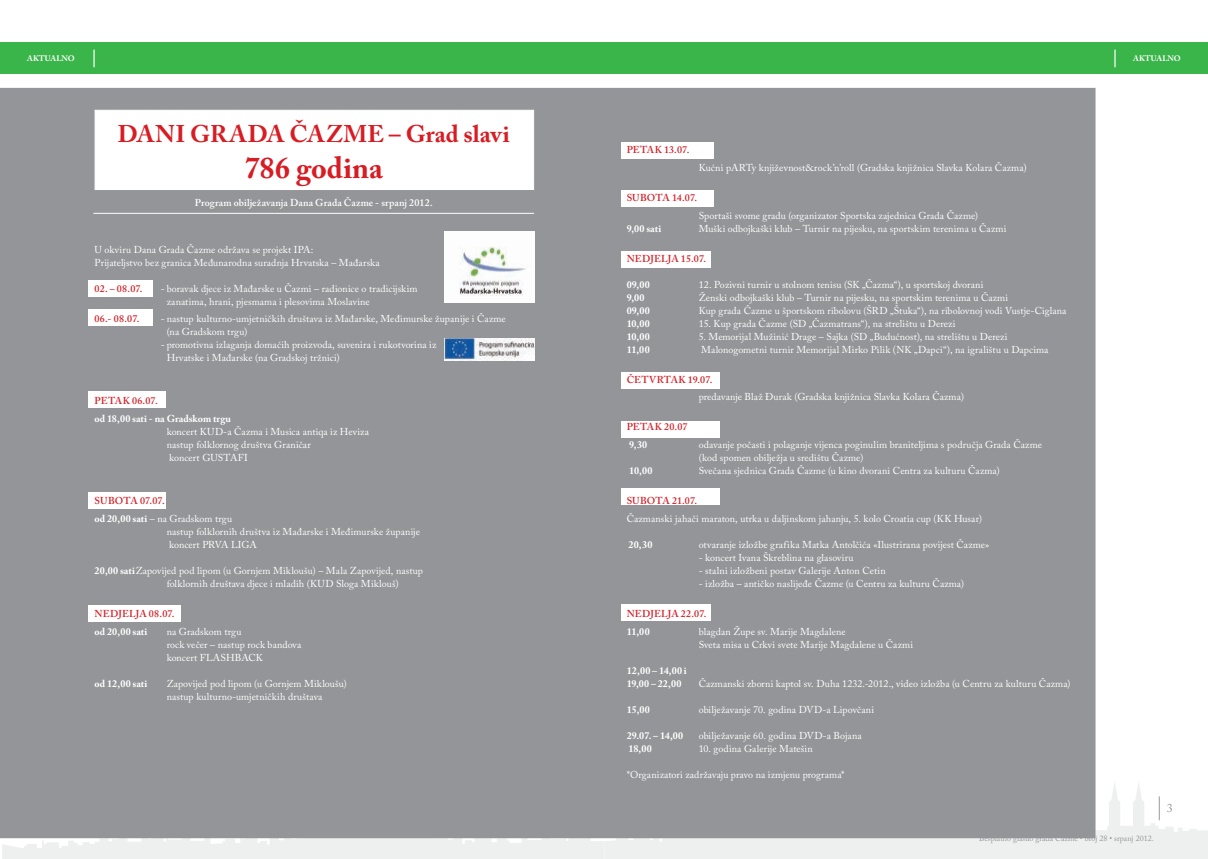
<style>
.page{position:relative;width:1208px;height:859px;background:#fff}
.page>*{position:absolute;margin:0;border:0;box-sizing:border-box;transform-origin:0 0}
.t1{font:700 30px "Adobe Caslon Pro";color:#d81c23}
.t2{font:700 24px "Adobe Caslon Pro";letter-spacing:.01em;color:#d81c23}
.t3{font:12px "Adobe Caslon Pro";color:#939598}
.t4{font:10px/13px "Adobe Caslon Pro";letter-spacing:.01em;color:#fff}
.t5{font:600 10px "Adobe Caslon Pro";letter-spacing:.015em;color:#d1232a}
.t6{font:700 10px "Adobe Caslon Pro";letter-spacing:.01em;color:#fff}
.t7{font:600 10px "Adobe Caslon Pro";letter-spacing:.01em;color:#fff}
.t8{font:700 10px/13px "Adobe Caslon Pro";letter-spacing:.03em;color:#fff}
.t9{font:8px "Adobe Caslon Pro";color:#939598}
.t10{font:700 8px "Adobe Caslon Pro";color:#fff}
.s1{font-weight:600;color:#d1232a}
.s2{font-weight:700}
</style>
<div class="page">
<svg style="left:604px;top:781px;width:604px;height:78px;fill:#eef0f0"></svg>
<svg style="left:2px;top:838px;width:602px;height:21px;background:#eef0f0"></svg>
<svg style="left:1158px;top:796px;width:1px;height:24px"></svg>
<div style="left:0;top:43px;width:604px;height:31px;background:#3ab54a"></div>
<div style="left:604px;top:43px;width:604px;height:31px;background:#3ab54a"></div>
<svg style="left:93px;top:50px;width:2px;height:17px"></svg>
<svg style="left:1114px;top:50px;width:1px;height:17px"></svg>
<div style="left:0;top:88px;width:1095px;height:750px;background:#939598"></div>
<div style="left:95px;top:110px;width:439px;height:80px;background:#fff"></div>
<div style="left:88px;top:280px;width:64px;height:17px;background:#fff"></div>
<div style="left:88px;top:309px;width:64px;height:17px;background:#fff"></div>
<div style="left:88px;top:391px;width:78px;height:17px;background:#fff"></div>
<div style="left:621px;top:251px;width:89px;height:17px;background:#fff"></div>
<div style="left:621px;top:604px;width:89px;height:17px;background:#fff"></div>
<div style="left:621px;top:372px;width:98px;height:17px;background:#fff"></div>
<div style="left:621px;top:421px;width:98px;height:17px;background:#fff"></div>
<div style="left:621px;top:488px;width:98px;height:16px;background:#fff"></div>
<div style="left:88px;top:492px;width:78px;height:16px;background:#fff"></div>
<div style="left:88px;top:605px;width:93px;height:17px;background:#fff"></div>
<div style="left:621px;top:142px;width:92px;height:17px;background:#fff"></div>
<div style="left:621px;top:190px;width:92px;height:16px;background:#fff"></div>
<hr style="left:93px;top:213px;width:441px;height:1px;background:#fff">
<img style="left:445px;top:231px;width:89px;height:71px">
<img style="left:445px;top:339px;width:89px;height:22px">
<p class="t10" style="left:27px;top:54px;width:49px">AKTUALNO</p>
<p class="t10" style="left:1133px;top:54px;width:49px">AKTUALNO</p>
<h2 class="t2" style="left:118px;top:120px;width:393px">DANI GRADA ČAZME – Grad slavi</h2>
<h1 class="t1" style="left:245px;top:150px;width:139px">786 godina</h1>
<p class="t7" style="left:195px;top:196px;width:239px">Program obilježavanja Dana Grada Čazme - srpanj 2012.</p>
<p class="t4" style="left:95px;top:243px;width:286px">U okviru Dana Grada Čazme održava se projekt IPA:<br>Prijateljstvo bez granica Međunarodna suradnja Hrvatska – Mađarska</p>
<p class="t5" style="left:95px;top:282px;width:49px">02. – 08.07.</p>
<p class="t4" style="left:167px;top:282px;width:252px;text-indent:-6px">- boravak djece iz Mađarske u Čazmi – radionice o tradicijskim zanatima, hrani, pjesmama i plesovima Moslavine</p>
<p class="t5" style="left:95px;top:312px;width:46px">06.- 08.07.</p>
<p class="t4" style="left:167px;top:312px;width:340px;text-indent:-6px">- nastup kulturno-umjetničkih društava iz Mađarske, Međimurske županije i Čazme (na Gradskom trgu)</p>
<p class="t4" style="left:167px;top:338px;width:271px;text-indent:-6px">- promotivna izlaganja domaćih proizvoda, suvenira i rukotvorina iz<br>Hrvatske i Mađarske (na Gradskoj tržnici)</p>
<p class="t5" style="left:95px;top:394px;width:65px">PETAK 06.07.</p>
<p class="t6" style="left:95px;top:412px;width:138px">od 18,00 sati - na Gradskom trgu</p>
<p class="t4" style="left:167px;top:425px;width:204px">koncert KUD-a Čazma i Musica antiqa iz Heviza nastup folklornog društva Graničar<br>koncert GUSTAFI</p>
<p class="t4" style="left:95px;top:491px;width:139px;line-height:18px"><span class="s1">SUBOTA 07.07.<br></span><span class="s2">od 20,00 sati</span> – na Gradskom trgu</p>
<p class="t4" style="left:167px;top:525px;width:255px">nastup folklornih društva iz Mađarske i Međimurske županije koncert PRVA LIGA</p>
<p class="t4" style="left:167px;top:564px;width:258px;text-indent:-72px"><span class="s2">20,00 sati</span>Zapovijed pod lipom (u Gornjem Mikloušu) – Mala Zapovijed, nastup folklornih društava djece i mladih (KUD Sloga Miklouš)</p>
<p class="t5" style="left:95px;top:607px;width:81px">NEDJELJA 08.07.</p>
<p class="t6" style="left:95px;top:625px;width:54px">od 20,00 sati</p>
<p class="t4" style="left:167px;top:625px;width:136px">na Gradskom trgu<br>rock večer – nastup rock bandova koncert FLASHBACK</p>
<p class="t6" style="left:95px;top:677px;width:54px">od 12,00 sati</p>
<p class="t4" style="left:167px;top:677px;width:182px">Zapovijed pod lipom (u Gornjem Mikloušu) nastup kulturno-umjetničkih društava</p>
<p class="t5" style="left:626px;top:144px;width:64px">PETAK 13.07.</p>
<p class="t4" style="left:698px;top:161px;width:329px">Kućni pARTy književnost&amp;rock’n’roll (Gradska knjižnica Slavka Kolara Čazma)</p>
<p class="t5" style="left:626px;top:192px;width:72px">SUBOTA 14.07.</p>
<p class="t4" style="left:698px;top:209px;width:281px">Sportaši svome gradu (organizator Sportska zajednica Grada Čazme)</p>
<p class="t6" style="left:626px;top:223px;width:36px">9,00 sati</p>
<p class="t4" style="left:698px;top:222px;width:309px">Muški odbojkaški klub – Turnir na pijesku, na sportskim terenima u Čazmi</p>
<p class="t5" style="left:626px;top:253px;width:81px">NEDJELJA 15.07.</p>
<p class="t6" style="left:626px;top:279px;width:25px">09,00</p>
<p class="t4" style="left:698px;top:278px;width:286px">12. Pozivni turnir u stolnom tenisu (SK „Čazma“), u sportskoj dvorani</p>
<p class="t6" style="left:626px;top:292px;width:19px">9,00</p>
<p class="t4" style="left:698px;top:291px;width:311px">Ženski odbojkaški klub – Turnir na pijesku, na sportskim terenima u Čazmi</p>
<p class="t6" style="left:626px;top:305px;width:25px">09,00</p>
<p class="t4" style="left:698px;top:304px;width:369px">Kup grada Čazme u športskom ribolovu (ŠRD „Štuka“), na ribolovnoj vodi Vustje-Ciglana</p>
<p class="t6" style="left:626px;top:318px;width:25px">10,00</p>
<p class="t4" style="left:698px;top:317px;width:258px">15. Kup grada Čazme (SD „Čazmatrans“), na strelištu u Derezi</p>
<p class="t6" style="left:626px;top:331px;width:25px">10,00</p>
<p class="t4" style="left:698px;top:330px;width:310px">5. Memorijal Mužinić Drage – Sajka (SD „Budućnost), na strelištu u Derezi</p>
<p class="t6" style="left:626px;top:344px;width:24px">11,00</p>
<p class="t4" style="left:701px;top:343px;width:349px">Malonogometni turnir Memorijal Mirko Pilik (NK „Dapci“), na igralištu u Dapcima</p>
<p class="t5" style="left:626px;top:374px;width:87px">ČETVRTAK 19.07.</p>
<p class="t4" style="left:698px;top:390px;width:267px">predavanje Blaž Đurak (Gradska knjižnica Slavka Kolara Čazma)</p>
<p class="t5" style="left:626px;top:421px;width:62px">PETAK 20.07</p>
<p class="t6" style="left:629px;top:439px;width:20px">9,30</p>
<p class="t4" style="left:698px;top:438px;width:345px">odavanje počasti i polaganje vijenca poginulim braniteljima s područja Grada Čazme (kod spomen obilježja u središtu Čazme)</p>
<p class="t6" style="left:629px;top:465px;width:25px">10,00</p>
<p class="t4" style="left:698px;top:464px;width:303px">Svečana sjednica Grada Čazme (u kino dvorani Centra za kulturu Čazma)</p>
<p class="t5" style="left:626px;top:495px;width:72px">SUBOTA 21.07.</p>
<p class="t4" style="left:626px;top:512px;width:357px">Čazmanski jahači maraton, utrka u daljinskom jahanju, 5. kolo Croatia cup (KK Husar)</p>
<p class="t6" style="left:628px;top:539px;width:25px">20,30</p>
<p class="t4" style="left:698px;top:538px;width:292px">otvaranje izložbe grafika Matka Antolčića «Ilustrirana povijest Čazme»</p>
<p class="t4" style="left:698px;top:551px;width:156px">- koncert Ivana Škreblina na glasoviru</p>
<p class="t4" style="left:698px;top:564px;width:189px">- stalni izložbeni postav Galerije Anton Cetin</p>
<p class="t4" style="left:698px;top:577px;width:267px">- izložba – antičko naslijeđe Čazme (u Centru za kulturu Čazma)</p>
<p class="t5" style="left:626px;top:608px;width:81px">NEDJELJA 22.07.</p>
<p class="t6" style="left:626px;top:626px;width:24px">11,00</p>
<p class="t4" style="left:698px;top:625px;width:216px">blagdan Župe sv. Marije Magdalene<br>Sveta misa u Crkvi svete Marije Magdalene u Čazmi</p>
<p class="t8" style="left:626px;top:664px;width:62px">12,00 – 14,00 i<br>19,00 – 22,00</p>
<p class="t4" style="left:698px;top:677px;width:373px">Čazmanski zborni kaptol sv. Duha 1232.-2012., video izložba (u Centru za kulturu Čazma)</p>
<p class="t6" style="left:626px;top:704px;width:25px">15,00</p>
<p class="t4" style="left:698px;top:703px;width:177px">obilježavanje 70. godina DVD-a Lipovčani</p>
<p class="t6" style="left:626px;top:730px;width:58px">29.07. – 14,00</p>
<p class="t4" style="left:698px;top:729px;width:164px">obilježavanje 60. godina DVD-a Bojana</p>
<p class="t6" style="left:628px;top:743px;width:25px">18,00</p>
<p class="t4" style="left:698px;top:742px;width:115px">10. godina Galerije Matešin</p>
<p class="t4" style="left:626px;top:768px;width:219px">*Organizatori zadržavaju pravo na izmjenu programa*</p>
<p class="t9" style="left:979px;top:834px;width:176px">Besplatno glasilo grada Čazme • broj 28 • srpanj 2012.</p>
<p class="t3" style="left:1166px;top:801px;width:7px">3</p>
</div>
